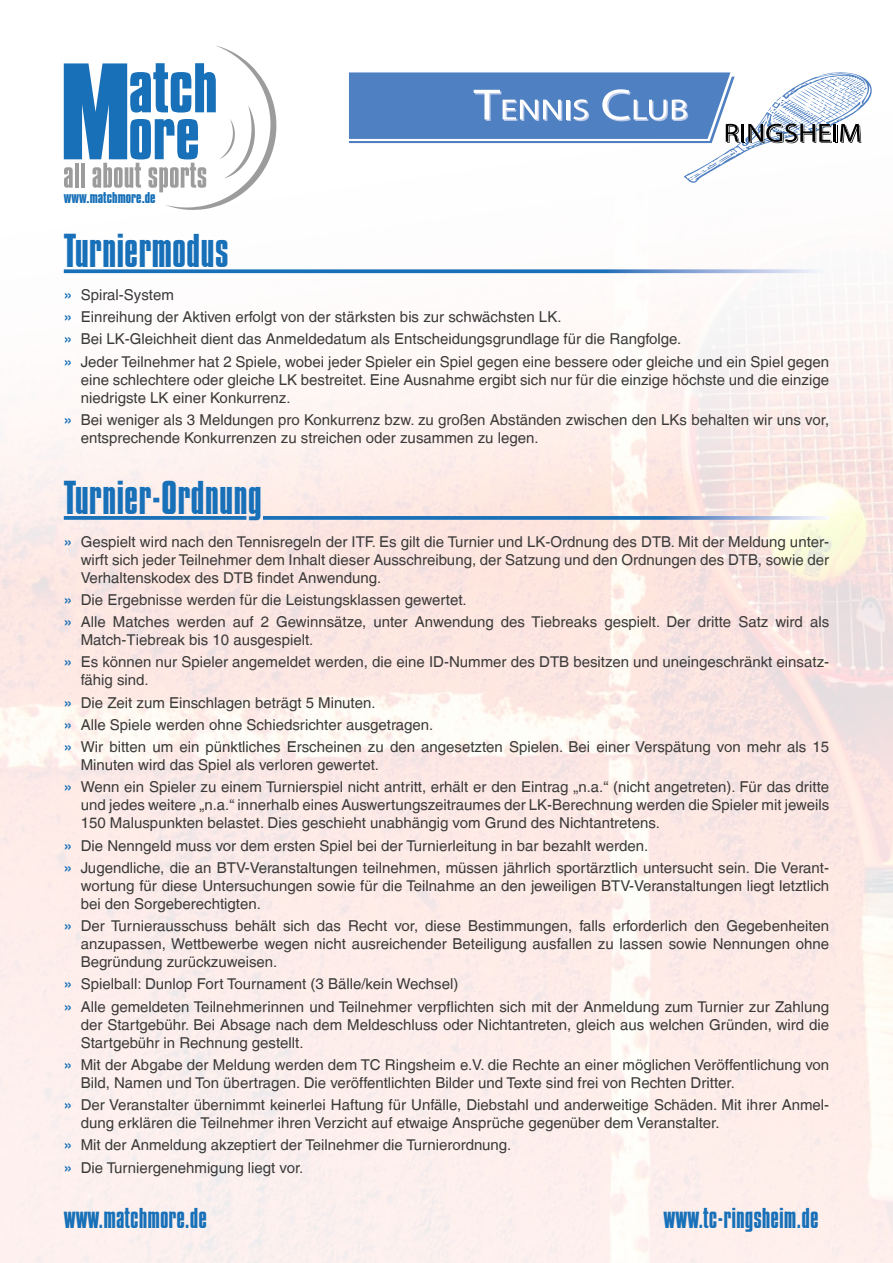
<style>
.page{position:relative;width:893px;height:1263px;background:#fff}
.page>*{position:absolute;margin:0;border:0;box-sizing:border-box;transform-origin:0 0}
.t1{font:49.5px "Compacta Plain";color:#1770b8}
.t2{font:30px "Compacta Plain";color:#1770b8}
.t3{font:15px/18px "Helvetica LT";color:#3a3a39;text-align:justify}
.t4{font:700 13.5px "Compacta BT";color:#1770b8}
.s1{font-weight:700;color:#1770b8}
</style>
<div class="page">
<svg style="left:64px;top:45px;width:212px;height:165px"></svg>
<svg style="left:348px;top:72px;width:524px;height:111px"></svg>
<svg style="left:64px;top:516px;width:182px;height:4px"></svg>
<svg style="left:64px;top:269px;width:765px;height:4px;background:#4f8fc7"></svg>
<svg style="left:263px;top:516px;width:566px;height:4px;background:#4889c4"></svg>
<p class="t4" style="left:64px;top:190px;width:93px">www.matchmore.de</p>
<p class="t1" style="left:64px;top:224px;width:167px">Turniermodus</p>
<p class="t3" style="left:64px;top:286px;width:112px"><span class="s1">»</span> Spiral-System</p>
<p class="t3" style="left:64px;top:308px;width:499px"><span class="s1">»</span> Einreihung der Aktiven erfolgt von der stärksten bis zur schwächsten LK.</p>
<p class="t3" style="left:64px;top:330px;width:619px"><span class="s1">»</span> Bei LK-Gleichheit dient das Anmeldedatum als Entscheidungsgrundlage für die Rangfolge.</p>
<p class="t3" style="left:81px;top:352px;width:750px;text-indent:-17px"><span class="s1">»</span> Jeder Teilnehmer hat 2 Spiele, wobei jeder Spieler ein Spiel gegen eine bessere oder gleiche und ein Spiel gegen eine schlechtere oder gleiche LK bestreitet. Eine Ausnahme ergibt sich nur für die einzige höchste und die einzige niedrigste LK einer Konkurrenz.</p>
<p class="t3" style="left:81px;top:411px;width:750px;text-indent:-17px"><span class="s1">»</span> Bei weniger als 3 Meldungen pro Konkurrenz bzw. zu großen Abständen zwischen den LKs behalten wir uns vor, entsprechende Konkurrenzen zu streichen oder zusammen zu legen.</p>
<p class="t1" style="left:64px;top:470px;width:200px">Turnier-Ordnung</p>
<p class="t3" style="left:81px;top:532px;width:750px;text-indent:-17px"><span class="s1">»</span> Gespielt wird nach den Tennisregeln der ITF. Es gilt die Turnier und LK-Ordnung des DTB. Mit der Meldung unter&shy;wirft sich jeder Teilnehmer dem Inhalt dieser Ausschreibung, der Satzung und den Ordnungen des DTB, sowie der Verhaltenskodex des DTB findet Anwendung.</p>
<p class="t3" style="left:64px;top:590px;width:404px"><span class="s1">»</span> Die Ergebnisse werden für die Leistungsklassen gewertet.</p>
<p class="t3" style="left:81px;top:613px;width:750px;text-indent:-17px"><span class="s1">»</span> Alle Matches werden auf 2 Gewinnsätze, unter Anwendung des Tiebreaks gespielt. Der dritte Satz wird als<br>Match-Tiebreak bis 10 ausgespielt.</p>
<p class="t3" style="left:81px;top:653px;width:750px;text-indent:-17px"><span class="s1">»</span> Es können nur Spieler angemeldet werden, die eine ID-Nummer des DTB besitzen und uneingeschränkt einsatz&shy;fähig sind.</p>
<p class="t3" style="left:64px;top:693px;width:313px"><span class="s1">»</span> Die Zeit zum Einschlagen beträgt 5 Minuten.</p>
<p class="t3" style="left:64px;top:715px;width:371px"><span class="s1">»</span> Alle Spiele werden ohne Schiedsrichter ausgetragen.</p>
<p class="t3" style="left:81px;top:738px;width:750px;text-indent:-17px"><span class="s1">»</span> Wir bitten um ein pünktliches Erscheinen zu den angesetzten Spielen. Bei einer Verspätung von mehr als 15<br>Minuten wird das Spiel als verloren gewertet.</p>
<p class="t3" style="left:81px;top:778px;width:750px;text-indent:-17px"><span class="s1">»</span> Wenn ein Spieler zu einem Turnierspiel nicht antritt, erhält er den Eintrag „n.a.“ (nicht angetreten). Für das dritte und jedes weitere „n.a.“ innerhalb eines Auswertungszeitraumes der LK-Berechnung werden die Spieler mit jeweils 150 Maluspunkten belastet. Dies geschieht unabhängig vom Grund des Nichtantretens.</p>
<p class="t3" style="left:64px;top:836px;width:586px"><span class="s1">»</span> Die Nenngeld muss vor dem ersten Spiel bei der Turnierleitung in bar bezahlt werden.</p>
<p class="t3" style="left:81px;top:858px;width:750px;text-indent:-17px"><span class="s1">»</span> Jugendliche, die an BTV-Veranstaltungen teilnehmen, müssen jährlich sportärztlich untersucht sein. Die Verant&shy;wortung für diese Untersuchungen sowie für die Teilnahme an den jeweiligen BTV-Veranstaltungen liegt letztlich bei den Sorgeberechtigten.</p>
<p class="t3" style="left:81px;top:917px;width:750px;text-indent:-17px"><span class="s1">»</span> Der Turnierausschuss behält sich das Recht vor, diese Bestimmungen, falls erforderlich den Gegebenheiten anzupassen, Wettbewerbe wegen nicht ausreichender Beteiligung ausfallen zu lassen sowie Nennungen ohne Begründung zurückzuweisen.</p>
<p class="t3" style="left:64px;top:975px;width:396px"><span class="s1">»</span> Spielball: Dunlop Fort Tournament (3 Bälle/kein Wechsel)</p>
<p class="t3" style="left:81px;top:997px;width:750px;text-indent:-17px"><span class="s1">»</span> Alle gemeldeten Teilnehmerinnen und Teilnehmer verpflichten sich mit der Anmeldung zum Turnier zur Zahlung der Startgebühr. Bei Absage nach dem Meldeschluss oder Nichtantreten, gleich aus welchen Gründen, wird die Startgebühr in Rechnung gestellt.</p>
<p class="t3" style="left:81px;top:1055px;width:750px;text-indent:-17px"><span class="s1">»</span> Mit der Abgabe der Meldung werden dem TC Ringsheim e.V. die Rechte an einer möglichen Veröffentlichung von<br>Bild, Namen und Ton übertragen. Die veröffentlichten Bilder und Texte sind frei von Rechten Dritter.</p>
<p class="t3" style="left:81px;top:1096px;width:750px;text-indent:-17px"><span class="s1">»</span> Der Veranstalter übernimmt keinerlei Haftung für Unfälle, Diebstahl und anderweitige Schäden. Mit ihrer Anmel&shy;dung erklären die Teilnehmer ihren Verzicht auf etwaige Ansprüche gegenüber dem Veranstalter.</p>
<p class="t3" style="left:64px;top:1136px;width:449px"><span class="s1">»</span> Mit der Anmeldung akzeptiert der Teilnehmer die Turnierordnung.</p>
<p class="t3" style="left:64px;top:1158px;width:241px"><span class="s1">»</span> Die Turniergenehmigung liegt vor.</p>
<h2 class="t2" style="left:64px;top:1201px;width:145px">www.matchmore.de</h2>
<h2 class="t2" style="left:663px;top:1201px;width:157px">www.tc-ringsheim.de</h2>
</div>
